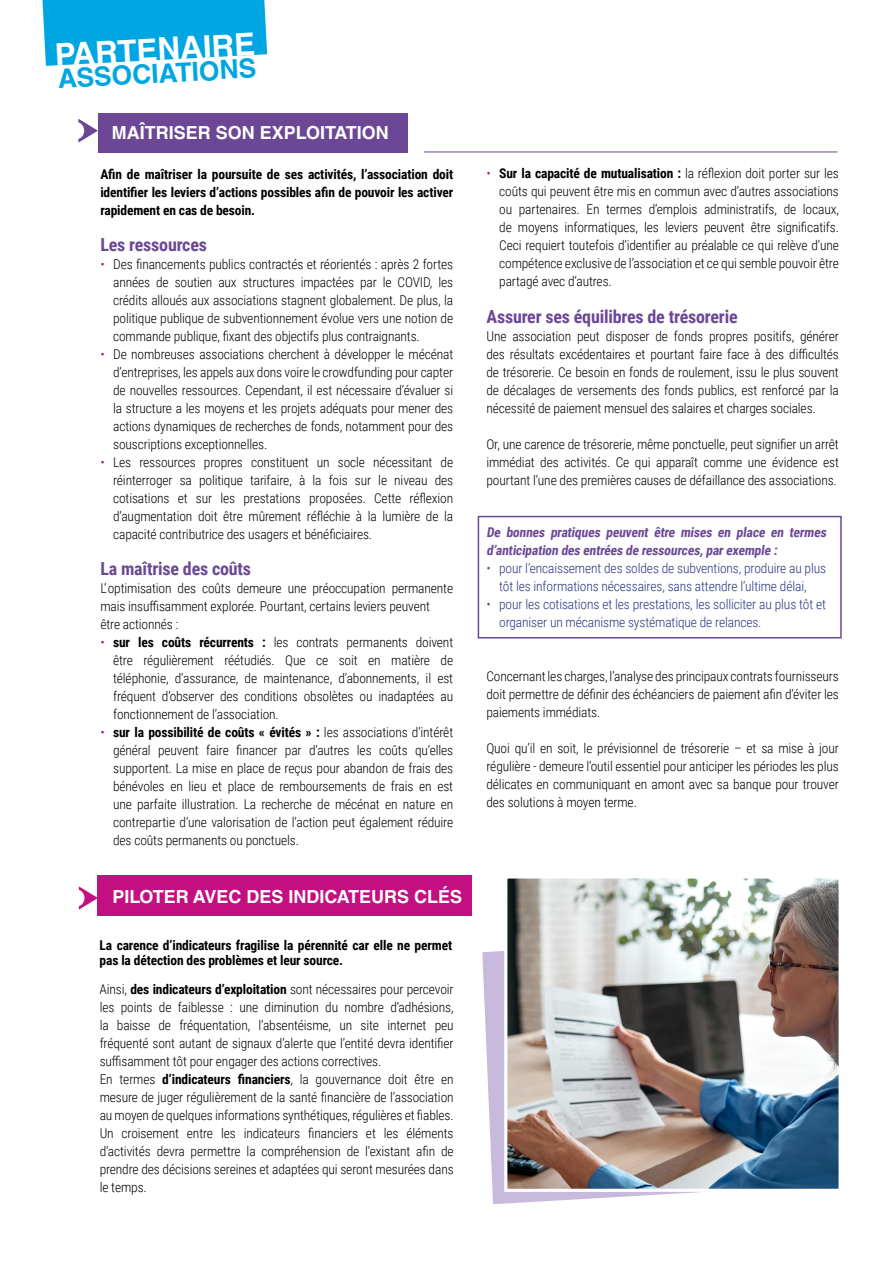
<style>
.page{position:relative;width:893px;height:1263px;background:#fff}
.page>*{position:absolute;margin:0;border:0;box-sizing:border-box;transform-origin:0 0}
.t1{font:700 31.5px "Helvetica LT Std";color:#fff}
.t2{font:700 26.4px "Helvetica LT Std";color:#00a6e2}
.t3{font:700 18px "Roboto Condensed";letter-spacing:-.01em;color:#6c4796}
.t4{font:700 18px "Helvetica LT Std";color:#fff}
.t5{font:300 13.5px/18px "Roboto Condensed";letter-spacing:-.01em;color:#000;text-align:justify}
.t6{font:700 13.5px/18px "Roboto Condensed";letter-spacing:-.01em;color:#000}
.t7{font:300 13.5px/18px "Roboto Condensed";letter-spacing:-.01em;color:#283583;text-align:center}
.t8{font:700 13.5px/18px "Roboto Condensed";color:#6c4796}
.s1{color:#a71681}
.s2{font-weight:700}
.s3{color:#6c4796}
</style>
<div class="page">
<div style="left:478px;top:516px;width:364px;height:122px;border:2px solid #6c4796"></div>
<svg style="left:42px;top:0;width:225px;height:66px;background:#1aafe4"></svg>
<hr style="left:424px;top:152px;width:413px;height:1px;background:#6c4796">
<div style="left:98px;top:113px;width:310px;height:39px;background:#6c4796"></div>
<svg style="left:79px;top:119px;width:19px;height:23px"></svg>
<div style="left:69px;top:122px;width:15px;height:17px;background:#fff;border-radius:50%"></div>
<div style="left:98px;top:875px;width:374px;height:41px;background:#c30f81"></div>
<svg style="left:79px;top:886px;width:19px;height:24px"></svg>
<div style="left:70px;top:889px;width:14px;height:17px;background:#fff;border-radius:50%"></div>
<svg style="left:482px;top:951px;width:219px;height:253px;fill:#c7badd"></svg>
<img style="left:508px;top:879px;width:330px;height:309px">
<div style="left:504px;top:875px;width:338px;height:317px;border:3px solid #fff"></div>
<h1 class="t1" style="left:54px;top:36px;width:202px;rotate:-3deg">PARTENAIRE</h1>
<h2 class="t2" style="left:57px;top:63px;width:200px;rotate:-3deg">ASSOCIATIONS</h2>
<h3 class="t4" style="left:112px;top:122px;width:278px">MAÎTRISER SON EXPLOITATION</h3>
<p class="t6" style="left:100px;top:164px;width:354px;text-align:justify">Afin de maîtriser la poursuite de ses activités, l’association doit identifier les leviers d’actions possibles afin de pouvoir les activer rapidement en cas de besoin.</p>
<h3 class="t3" style="left:100px;top:231px;width:108px">Les ressources</h3>
<p class="t5" style="left:113px;top:254px;width:342px;text-indent:-13px"><span class="s1">•</span> Des financements publics contractés et réorientés : après 2 fortes années de soutien aux structures impactées par le COVID, les crédits alloués aux associations stagnent globalement. De plus, la politique publique de subventionnement évolue vers une notion de commande publique, fixant des objectifs plus contraignants.</p>
<p class="t5" style="left:113px;top:344px;width:342px;text-indent:-13px"><span class="s1">•</span> De nombreuses associations cherchent à développer le mécénat d’entreprises, les appels aux dons voire le crowdfunding pour capter de nouvelles ressources. Cependant, il est nécessaire d’évaluer si la structure a les moyens et les projets adéquats pour mener des actions dynamiques de recherches de fonds, notamment pour des souscriptions exceptionnelles.</p>
<p class="t5" style="left:113px;top:452px;width:342px;text-indent:-13px"><span class="s1">•</span> Les ressources propres constituent un socle nécessitant de réinterroger sa politique tarifaire, à la fois sur le niveau des cotisations et sur les prestations proposées. Cette réflexion d’augmentation doit être mûrement réfléchie à la lumière de la capacité contributrice des usagers et bénéficiaires.</p>
<h3 class="t3" style="left:100px;top:555px;width:152px">La maîtrise des coûts</h3>
<p class="t5" style="left:100px;top:578px;width:354px;text-align:left">L’optimisation des coûts demeure une préoccupation permanente mais insuffisamment explorée. Pourtant, certains leviers peuvent<br>être actionnés :</p>
<p class="t5" style="left:113px;top:632px;width:342px;text-indent:-13px"><span class="s1">•</span> <span class="s2">sur les coûts récurrents :</span> les contrats permanents doivent être régulièrement réétudiés. Que ce soit en matière de téléphonie, d’assurance, de maintenance, d’abonnements, il est fréquent d’observer des conditions obsolètes ou inadaptées au fonctionnement de l’association.</p>
<p class="t5" style="left:113px;top:722px;width:342px;text-indent:-13px"><span class="s1">•</span> <span class="s2">sur la possibilité de coûts « évités » :</span> les associations d’intérêt général peuvent faire financer par d’autres les coûts qu’elles supportent. La mise en place de reçus pour abandon de frais des bénévoles en lieu et place de remboursements de frais en est une parfaite illustration. La recherche de mécénat en nature en contrepartie d’une valorisation de l’action peut également réduire des coûts permanents ou ponctuels.</p>
<h3 class="t4" style="left:112px;top:885px;width:351px">PILOTER AVEC DES INDICATEURS CLÉS</h3>
<p class="t6" style="left:100px;top:937px;width:354px;line-height:15px">La carence d’indicateurs fragilise la pérennité car elle ne permet pas la détection des problèmes et leur source.</p>
<p class="t5" style="left:100px;top:979px;width:356px;text-align:left">Ainsi, <span class="s2">des indicateurs d’exploitation</span> sont nécessaires pour percevoir les points de faiblesse : une diminution du nombre d’adhésions, la baisse de fréquentation, l’absentéisme, un site internet peu fréquenté sont autant de signaux d’alerte que l’entité devra identifier suffisamment tôt pour engager des actions correctives.<br>En termes <span class="s2">d’indicateurs financiers</span>, la gouvernance doit être en mesure de juger régulièrement de la santé financière de l’association au moyen de quelques informations synthétiques, régulières et fiables.<br>Un croisement entre les indicateurs financiers et les éléments d’activités devra permettre la compréhension de l’existant afin de prendre des décisions sereines et adaptées qui seront mesurées dans le temps.</p>
<p class="t5" style="left:499px;top:164px;width:341px;text-indent:-13px"><span class="s1">•</span> <span class="s2">Sur la capacité de mutualisation :</span> la réflexion doit porter sur les coûts qui peuvent être mis en commun avec d’autres associations ou partenaires. En termes d’emplois administratifs, de locaux, de moyens informatiques, les leviers peuvent être significatifs.<br>Ceci requiert toutefois d’identifier au préalable ce qui relève d’une compétence exclusive de l’association et ce qui semble pouvoir être partagé avec d’autres.</p>
<h3 class="t3" style="left:486px;top:303px;width:253px">Assurer ses équilibres de trésorerie</h3>
<p class="t5" style="left:486px;top:326px;width:354px">Une association peut disposer de fonds propres positifs, générer des résultats excédentaires et pourtant faire face à des difficultés de trésorerie. Ce besoin en fonds de roulement, issu le plus souvent de décalages de versements des fonds publics, est renforcé par la nécessité de paiement mensuel des salaires et charges sociales.</p>
<p class="t5" style="left:486px;top:434px;width:354px">Or, une carence de trésorerie, même ponctuelle, peut signifier un arrêt immédiat des activités. Ce qui apparaît comme une évidence est pourtant l’une des premières causes de défaillance des associations.</p>
<p class="t8" style="left:486px;top:523px;width:344px">De bonnes pratiques peuvent être mises en place en termes d’anticipation des entrées de ressources,parexemple :</p>
<p class="t7" style="left:486px;top:559px;width:341px"><span class="s3">•</span> pour l’encaissement des soldes de subventions, produire au plus tôt les informations nécessaires, sans attendre l’ultime délai,</p>
<p class="t7" style="left:499px;top:595px;width:328px;text-align:left;text-indent:-13px"><span class="s3">•</span> pour les cotisations et les prestations, les solliciter au plus tôt et organiser un mécanisme systématique de relances.</p>
<p class="t5" style="left:486px;top:667px;width:354px">Concernant les charges, l’analyse des principaux contrats fournisseurs doit permettre de définir des échéanciers de paiement afin d’éviter les paiements immédiats.</p>
<p class="t5" style="left:486px;top:739px;width:354px">Quoi qu’il en soit, le prévisionnel de trésorerie – et sa mise à jour régulière - demeure l’outil essentiel pour anticiper les périodes les plus délicates en communiquant en amont avec sa banque pour trouver des solutions à moyen terme.</p>
</div>
